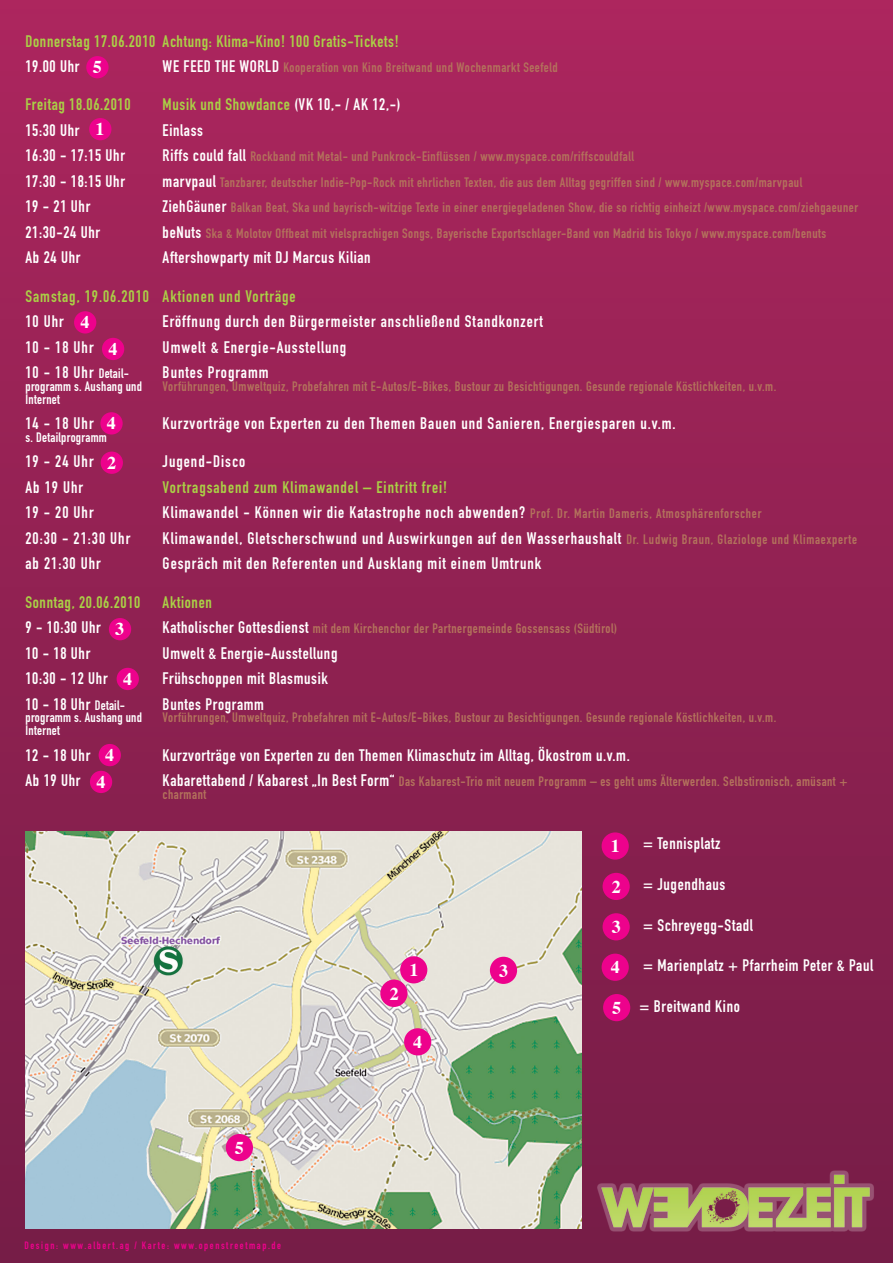
<style>
.page{position:relative;width:893px;height:1263px;background:#fff}
.page>*{position:absolute;margin:0;border:0;box-sizing:border-box;transform-origin:0 0}
.t1{font:700 18px/26.8px "Times";color:#fff;text-align:center}
.t2{font:16.5px/25.5px "DIN Engschrift Std";letter-spacing:.06em;color:#fff}
.t3{font:16.5px/25.5px "DIN Engschrift Std";letter-spacing:.04em;color:#fff}
.t4{font:16.5px "DIN Engschrift Std";letter-spacing:.04em;color:#aad046}
.t5{font:16.5px "DIN Engschrift Std";letter-spacing:.06em;color:#aad046}
.t6{font:13.5px/25.5px "DIN Engschrift Std";letter-spacing:.04em;color:#b3725c}
.t7{font:13.5px/12.8px "DIN Engschrift Std";letter-spacing:.02em;color:#fff}
.t8{font:10.5px "DIN Engschrift Std";letter-spacing:.15em;color:#ed028c}
.s1{font-size:13.5px}
.s2{font-size:16.5px;color:#fff}
.s3{color:#aad046}
.s4{font-size:13.5px;color:#b3725c}
</style>
<div class="page">
<div style="left:0;top:0;width:893px;height:1263px;background:linear-gradient(to bottom,#ac265e,#751d46)"></div>
<img style="left:26px;top:832px;width:555px;height:397px">
<div style="left:602px;top:832px;width:27px;height:28px;background:#ed028c;border-radius:50%"></div>
<div style="left:603px;top:873px;width:27px;height:27px;background:#ed028c;border-radius:50%"></div>
<div style="left:603px;top:913px;width:27px;height:27px;background:#ed028c;border-radius:50%"></div>
<div style="left:602px;top:954px;width:27px;height:27px;background:#ed028c;border-radius:50%"></div>
<div style="left:400px;top:956px;width:27px;height:27px;background:#ed028c;border-radius:50%"></div>
<div style="left:380px;top:980px;width:27px;height:27px;background:#ed028c;border-radius:50%"></div>
<div style="left:490px;top:957px;width:27px;height:27px;background:#ed028c;border-radius:50%"></div>
<div style="left:404px;top:1028px;width:27px;height:27px;background:#ed028c;border-radius:50%"></div>
<img style="left:576px;top:1163px;width:317px;height:84px">
<div style="left:109px;top:618px;width:22px;height:22px;background:#ed028c;border-radius:50%"></div>
<div style="left:117px;top:668px;width:22px;height:22px;background:#ed028c;border-radius:50%"></div>
<div style="left:99px;top:744px;width:22px;height:22px;background:#ed028c;border-radius:50%"></div>
<div style="left:90px;top:771px;width:22px;height:22px;background:#ed028c;border-radius:50%"></div>
<div style="left:100px;top:412px;width:23px;height:22px;background:#ed028c;border-radius:50%"></div>
<div style="left:101px;top:452px;width:22px;height:22px;background:#ed028c;border-radius:50%"></div>
<div style="left:102px;top:338px;width:22px;height:22px;background:#ed028c;border-radius:50%"></div>
<div style="left:74px;top:311px;width:22px;height:22px;background:#ed028c;border-radius:50%"></div>
<div style="left:603px;top:994px;width:27px;height:27px;background:#ed028c;border-radius:50%"></div>
<div style="left:226px;top:1134px;width:27px;height:27px;background:#ed028c;border-radius:50%"></div>
<div style="left:86px;top:56px;width:23px;height:22px;background:#ed028c;border-radius:50%"></div>
<div style="left:89px;top:118px;width:22px;height:22px;background:#ed028c;border-radius:50%"></div>
<p class="t4" style="left:26px;top:31px;width:375px">Donnerstag 17.06.2010 Achtung: Klima-Kino! 100 Gratis-Tickets!</p>
<p class="t2" style="left:26px;top:54px;width:56px">19.00 Uhr</p>
<p class="t4" style="left:26px;top:95px;width:106px">Freitag 18.06.2010</p>
<p class="t3" style="left:26px;top:117px;width:101px">15:30 Uhr<br>16:30 - 17:15 Uhr<br>17:30 - 18:15 Uhr<br>19 - 21 Uhr<br>21:30-24 Uhr<br>Ab 24 Uhr</p>
<p class="t5" style="left:26px;top:286px;width:125px">Samstag, 19.06.2010</p>
<p class="t2" style="left:26px;top:309px;width:105px">10 Uhr<br>10 - 18 Uhr<br>10 - 18 Uhr <span class="s1">Detail-</span></p>
<p class="t7" style="left:26px;top:380px;width:118px">programm s. Aushang und<br>Internet</p>
<p class="t2" style="left:26px;top:411px;width:70px">14 - 18 Uhr</p>
<p class="t7" style="left:26px;top:431px;width:83px">s. Detailprogramm</p>
<p class="t2" style="left:26px;top:449px;width:106px">19 - 24 Uhr<br>Ab 19 Uhr<br>19 - 20 Uhr<br>20:30 - 21:30 Uhr ab 21:30 Uhr</p>
<p class="t4" style="left:26px;top:592px;width:116px">Sonntag, 20.06.2010</p>
<p class="t3" style="left:26px;top:615px;width:101px">9 - 10:30 Uhr<br>10 - 18 Uhr<br>10:30 - 12 Uhr<br>10 - 18 Uhr <span class="s1">Detail-</span></p>
<p class="t7" style="left:26px;top:711px;width:118px">programm s. Aushang und<br>Internet</p>
<p class="t3" style="left:26px;top:742px;width:66px">12 - 18 Uhr<br>Ab 19 Uhr</p>
<p class="t6" style="left:163px;top:55px;width:397px"><span class="s2">WE FEED THE WORLD</span> Kooperation von Kino Breitwand und Wochenmarkt Seefeld</p>
<p class="t3" style="left:163px;top:92px;width:239px"><span class="s3">Musik und Showdance</span> (VK 10,- / AK 12,-)<br>Einlass</p>
<p class="t6" style="left:163px;top:144px;width:697px"><span class="s2">Riffs could fall</span> Rockband mit Metal- und Punkrock-Einflüssen / www.myspace.com/riffscouldfall<br><span class="s2">marvpaul</span> Tanzbarer, deutscher Indie-Pop-Rock mit ehrlichen Texten, die aus dem Alltag gegriffen sind / www.myspace.com/marvpaul <span class="s2">ZiehGäuner</span> Balkan Beat, Ska und bayrisch-witzige Texte in einer energiegeladenen Show, die so richtig einheizt /www.myspace.com/ziehgaeuner <span class="s2">beNuts</span> Ska &amp; Molotov Offbeat mit vielsprachigen Songs, Bayerische Exportschlager-Band von Madrid bis Tokyo / www.myspace.com/benuts</p>
<p class="t3" style="left:163px;top:245px;width:209px">Aftershowparty mit DJ Marcus Kilian</p>
<p class="t5" style="left:163px;top:286px;width:135px">Aktionen und Vorträge</p>
<p class="t2" style="left:163px;top:309px;width:382px">Eröffnung durch den Bürgermeister anschließend Standkonzert<br>Umwelt &amp; Energie-Ausstellung<br>Buntes Programm</p>
<p class="t6" style="left:163px;top:373px;width:615px">Vorführungen, Umweltquiz, Probefahren mit E-Autos/E-Bikes, Bustour zu Besichtigungen. Gesunde regionale Köstlichkeiten, u.v.m.</p>
<p class="t2" style="left:163px;top:411px;width:514px">Kurzvorträge von Experten zu den Themen Bauen und Sanieren, Energiesparen u.v.m.</p>
<p class="t2" style="left:163px;top:449px;width:84px">Jugend-Disco</p>
<p class="t2" style="left:163px;top:474px;width:696px"><span class="s3">Vortragsabend zum Klimawandel – Eintritt frei!<br></span>Klimawandel - Können wir die Katastrophe noch abwenden? <span class="s4">Prof. Dr. Martin Dameris, Atmosphärenforscher<br></span>Klimawandel, Gletscherschwund und Auswirkungen auf den Wasserhaushalt <span class="s4">Dr. Ludwig Braun, Glaziologe und Klimaexperte </span>Gespräch mit den Referenten und Ausklang mit einem Umtrunk</p>
<p class="t4" style="left:163px;top:592px;width:51px">Aktionen</p>
<p class="t6" style="left:163px;top:616px;width:456px"><span class="s2">Katholischer Gottesdienst</span> mit dem Kirchenchor der Partnergemeinde Gossensass (Südtirol)</p>
<p class="t3" style="left:163px;top:640px;width:176px">Umwelt &amp; Energie-Ausstellung<br>Frühschoppen mit Blasmusik<br>Buntes Programm</p>
<p class="t6" style="left:163px;top:705px;width:615px">Vorführungen, Umweltquiz, Probefahren mit E-Autos/E-Bikes, Bustour zu Besichtigungen. Gesunde regionale Köstlichkeiten, u.v.m.</p>
<p class="t3" style="left:163px;top:742px;width:469px">Kurzvorträge von Experten zu den Themen Klimaschutz im Alltag, Ökostrom u.v.m.</p>
<p class="t6" style="left:163px;top:775px;width:686px;line-height:12.8px"><span class="s2">Kabarettabend / Kabarest „In Best Form“</span> Das Kabarest-Trio mit neuem Programm – es geht ums Älterwerden. Selbstironisch, amüsant + charmant</p>
<h1 class="t1" style="left:93px;top:52px;width:10px">5</h1>
<h1 class="t1" style="left:96px;top:114px;width:10px">1</h1>
<h1 class="t1" style="left:80px;top:307px;width:10px">4</h1>
<h1 class="t1" style="left:108px;top:333px;width:10px">4</h1>
<h1 class="t1" style="left:107px;top:402px;width:11px;line-height:39.3px;text-align:left">4<br>2</h1>
<h1 class="t1" style="left:115px;top:614px;width:10px">3</h1>
<h1 class="t1" style="left:123px;top:663px;width:10px">4</h1>
<h1 class="t1" style="left:96px;top:739px;width:19px">4<br>4</h1>
<h1 class="t1" style="left:235px;top:1132px;width:10px">5</h1>
<p class="t8" style="left:24px;top:1239px;width:258px">Design: www.albert.ag / Karte: www.openstreetmap.de</p>
<h1 class="t1" style="left:390px;top:978px;width:10px">2</h1>
<h1 class="t1" style="left:611px;top:831px;width:10px">1</h1>
<h1 class="t1" style="left:612px;top:871px;width:10px">2</h1>
<h1 class="t1" style="left:612px;top:911px;width:10px">3</h1>
<h1 class="t1" style="left:409px;top:955px;width:10px">1</h1>
<h1 class="t1" style="left:611px;top:952px;width:10px">4</h1>
<h1 class="t1" style="left:499px;top:955px;width:10px">3</h1>
<h1 class="t1" style="left:413px;top:1027px;width:10px">4</h1>
<h1 class="t1" style="left:612px;top:992px;width:10px">5</h1>
<p class="t3" style="left:643px;top:831px;width:79px">= Tennisplatz</p>
<p class="t3" style="left:643px;top:871px;width:84px">= Jugendhaus</p>
<p class="t3" style="left:643px;top:912px;width:111px">= Schreyegg-Stadl</p>
<p class="t3" style="left:643px;top:952px;width:231px">= Marienplatz + Pfarrheim Peter &amp; Paul</p>
<p class="t3" style="left:639px;top:993px;width:102px">= Breitwand Kino</p>
</div>
